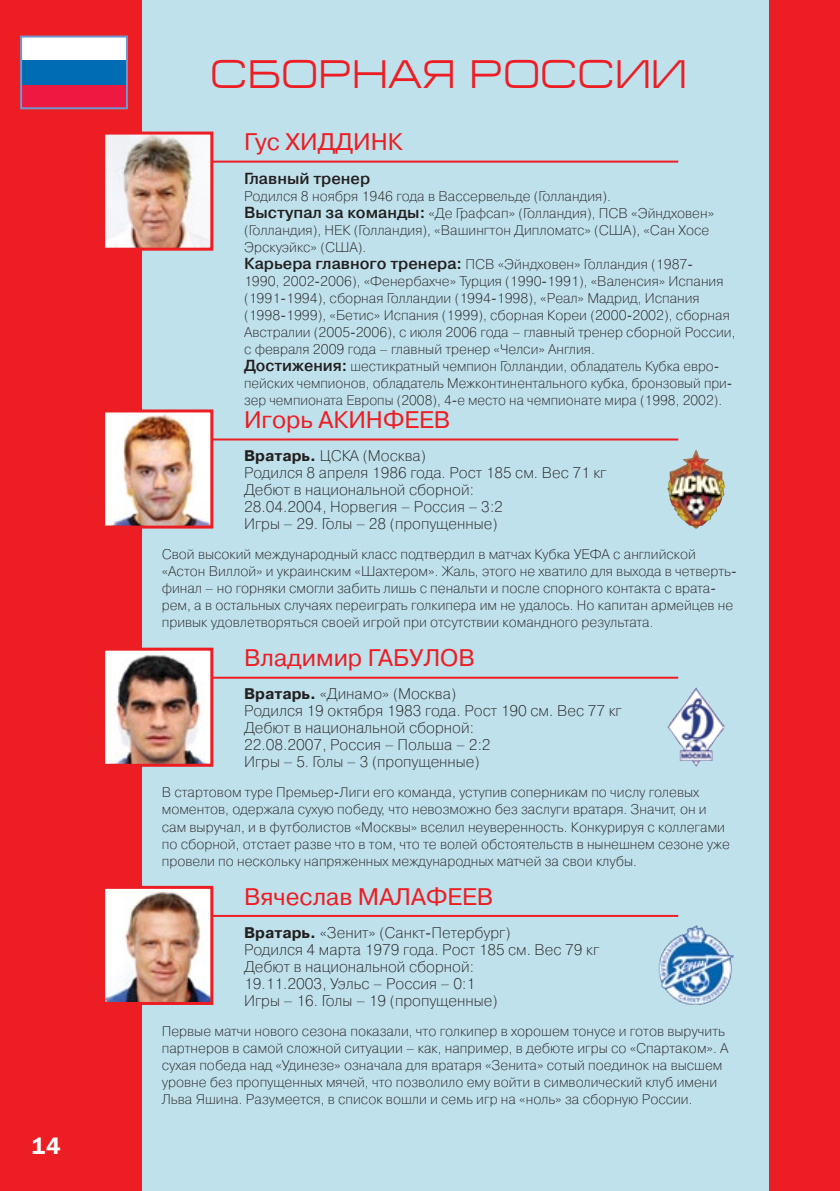
<style>
.page{position:relative;width:840px;height:1191px;background:#fff}
.page>*{position:absolute;margin:0;border:0;box-sizing:border-box;transform-origin:0 0}
.t1{font:40px "Europe Extended C";letter-spacing:.02em;color:#ed1d24}
.t2{font:24px "Pragmatica C";color:#ed1d24}
.t3{font:24px "Franklin Gothic Demi C";color:#fff}
.t4{font:700 16px "Pragmatica Light C";color:#231f20}
.t5{font:15.4px/17px "Pragmatica Light C";color:#231f20}
.t6{font:14px/17px "Pragmatica Light C";color:#231f20}
.s1{font-weight:700;font-size:16px}
.s2{font-family:"Pragmatica C";font-weight:700}
</style>
<div class="page">
<div style="left:0;top:0;width:839px;height:1191px;background:#ed1d24"></div>
<div style="left:142px;top:0;width:626px;height:1191px;background:#bfe1eb"></div>
<div style="left:23px;top:39px;width:102px;height:21px;background:#fff"></div>
<div style="left:21px;top:84px;width:106px;height:24px;background:#ed1941"></div>
<div style="left:21px;top:60px;width:106px;height:24px;background:#006cb3"></div>
<div style="left:20px;top:36px;width:108px;height:73px;border:2px solid #7097cf"></div>
<img style="left:106px;top:413px;width:103px;height:111px">
<div style="left:102px;top:409px;width:111px;height:119px;border:3px solid #ed1d24"></div>
<hr style="left:212px;top:438px;width:465px;height:2px;background:#ed1d24">
<img style="left:667px;top:449px;width:58px;height:79px">
<img style="left:106px;top:651px;width:103px;height:111px">
<div style="left:102px;top:647px;width:111px;height:119px;border:3px solid #ed1d24"></div>
<hr style="left:212px;top:676px;width:465px;height:2px;background:#ed1d24">
<img style="left:667px;top:687px;width:57px;height:79px">
<img style="left:106px;top:890px;width:103px;height:111px">
<div style="left:102px;top:886px;width:111px;height:119px;border:3px solid #ed1d24"></div>
<hr style="left:212px;top:915px;width:465px;height:2px;background:#ed1d24">
<img style="left:658px;top:925px;width:75px;height:80px">
<img style="left:106px;top:136px;width:103px;height:111px">
<div style="left:102px;top:132px;width:111px;height:119px;border:3px solid #ed1d24"></div>
<hr style="left:212px;top:161px;width:465px;height:2px;background:#ed1d24">
<h2 class="t3" style="left:31px;top:1132px;width:31px">14</h2>
<h1 class="t1" style="left:210px;top:53px;width:477px">СБОРНАЯ РОССИИ</h1>
<h2 class="t2" style="left:244px;top:129px;width:160px">Гус ХИДДИНК</h2>
<p class="t4" style="left:244px;top:169px;width:128px">Главный тренер</p>
<p class="t6" style="left:244px;top:187px;width:492px">Родился 8 ноября 1946 года в Вассервельде (Голландия).<br><span class="s1">Выступал за команды:</span> «Де Графсап» (Голландия), ПСВ «Эйндховен» (Голландия), НЕК (Голландия), «Вашингтон Дипломатс» (США), «Сан Хосе Эрскуэйкс» (США).<br><span class="s1">Карьера главного тренера:</span> ПСВ «Эйндховен» Голландия (1987-<br>1990, 2002-2006), «Фенербахче» Турция (1990-1991), «Валенсия» Испания (1991-1994), сборная Голландии (1994-1998), «Реал» Мадрид, Испания (1998-1999), «Бетис» Испания (1999), сборная Кореи (2000-2002), сборная Австралии (2005-2006), с июля 2006 года – главный тренер сборной России, с февраля 2009 года – главный тренер «Челси» Англия.<br><span class="s1">Достижения:</span> шестикратный чемпион Голландии, обладатель Кубка евро&shy;пейских чемпионов, обладатель Межконтинентального кубка, бронзовый при&shy;зер чемпионата Европы (2008), 4-е место на чемпионате мира (1998, 2002).</p>
<h2 class="t2" style="left:244px;top:406px;width:208px">Игорь АКИНФЕЕВ</h2>
<p class="t5" style="left:244px;top:447px;width:364px"><span class="s2">Вратарь.</span> ЦСКА (Москва)<br>Родился 8 апреля 1986 года. Рост 185 см. Вес 71 кг Дебют в национальной сборной:<br>28.04.2004, Норвегия – Россия – 3:2<br>Игры – 29. Голы – 28 (пропущенные)</p>
<p class="t6" style="left:162px;top:546px;width:576px">Свой высокий международный класс подтвердил в матчах Кубка УЕФА с английской «Астон Виллой» и украинским «Шахтером». Жаль, этого не хватило для выхода в четверть&shy;финал – но горняки смогли забить лишь с пенальти и после спорного контакта с врата&shy;рем, а в остальных случаях переиграть голкипера им не удалось. Но капитан армейцев не привык удовлетворяться своей игрой при отсутствии командного результата.</p>
<h2 class="t2" style="left:244px;top:644px;width:232px">Владимир ГАБУЛОВ</h2>
<p class="t5" style="left:244px;top:685px;width:379px"><span class="s2">Вратарь.</span> «Динамо» (Москва)<br>Родился 19 октября 1983 года. Рост 190 см. Вес 77 кг Дебют в национальной сборной:<br>22.08.2007, Россия – Польша – 2:2<br>Игры – 5. Голы – 3 (пропущенные)</p>
<p class="t6" style="left:162px;top:784px;width:569px">В стартовом туре Премьер-Лиги его команда, уступив соперникам по числу голевых моментов, одержала сухую победу, что невозможно без заслуги вратаря. Значит, он и сам выручал, и в футболистов «Москвы» вселил неуверенность. Конкурируя с коллегами по сборной, отстает разве что в том, что те волей обстоятельств в нынешнем сезоне уже провели по нескольку напряженных международных матчей за свои клубы.</p>
<h2 class="t2" style="left:244px;top:883px;width:251px">Вячеслав МАЛАФЕЕВ</h2>
<p class="t5" style="left:244px;top:923px;width:356px"><span class="s2">Вратарь.</span> «Зенит» (Санкт-Петербург)<br>Родился 4 марта 1979 года. Рост 185 см. Вес 79 кг Дебют в национальной сборной:<br>19.11.2003, Уэльс – Россия – 0:1<br>Игры – 16. Голы – 19 (пропущенные)</p>
<p class="t6" style="left:162px;top:1022px;width:568px">Первые матчи нового сезона показали, что голкипер в хорошем тонусе и готов выручить партнеров в самой сложной ситуации – как, например, в дебюте игры со «Спартаком». А сухая победа над «Удинезе» означала для вратаря «Зенита» сотый поединок на высшем уровне без пропущенных мячей, что позволило ему войти в символический клуб имени Льва Яшина. Разумеется, в список вошли и семь игр на «ноль» за сборную России.</p>
</div>
